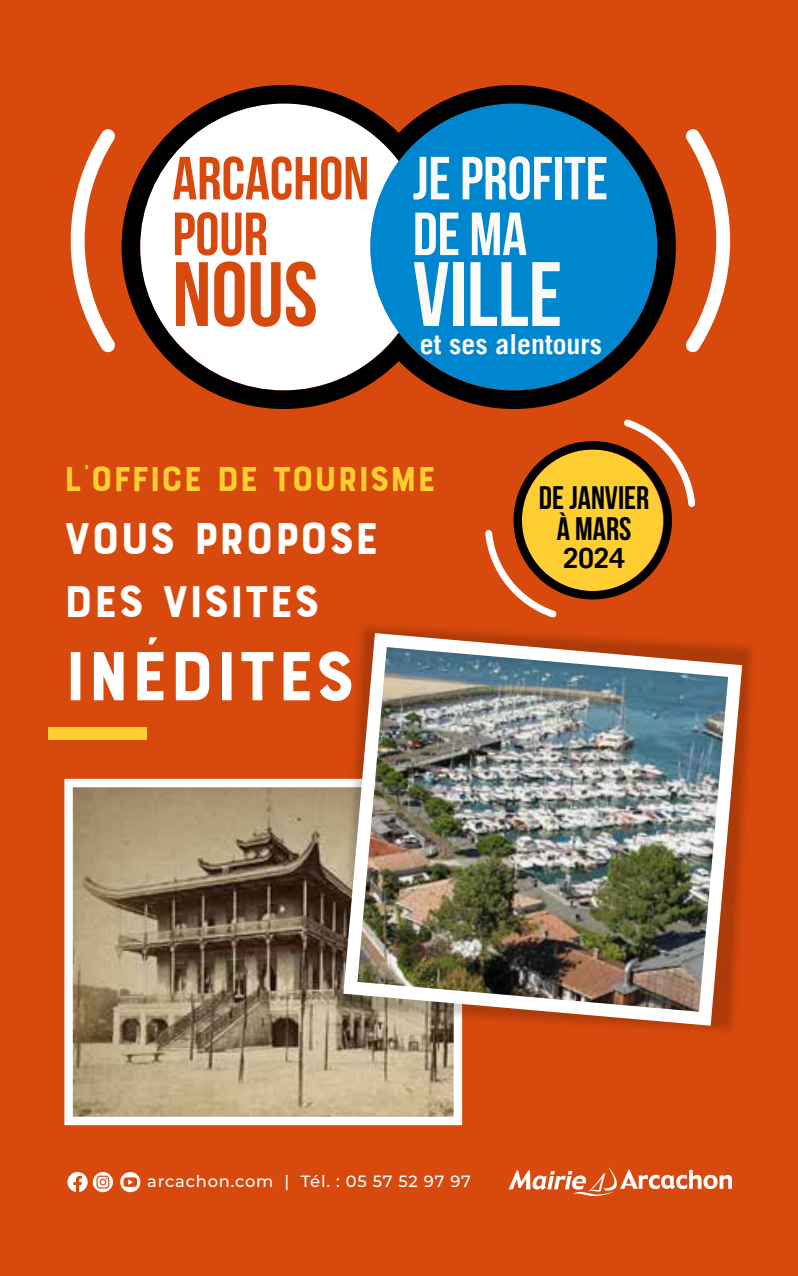
<style>
.page{position:relative;width:798px;height:1276px;background:#fff}
.page>*{position:absolute;margin:0;border:0;box-sizing:border-box;transform-origin:0 0}
.t1{font:91.12px "Bebas Neue";color:#fcfaf6}
.t2{font:91.12px "Bebas Neue";color:#d7490c}
.t3{font:73.12px "Bourton Base";color:#fff}
.t4{font:60.75px/55.6px "Bebas Neue";color:#fcfaf6}
.t5{font:60.75px/55.6px "Bebas Neue";color:#d7490c}
.t6{font:47.02px/62.6px "Bourton Base";color:#fff}
.t7{font:36.45px "Bourton Base";color:#ffce32}
.t8{font:32.62px/30.8px "Bebas Neue";color:#000;text-align:center}
.t9{font:700 27.68px "Trade Gothic LT";color:#fcfaf6}
.t10{font:700 27.68px "Trade Gothic LT";color:#000}
.t11{font:500 16.2px "Montserrat";letter-spacing:.05em;color:#fff}
</style>
<div class="page">
<div style="left:0;top:0;width:797px;height:1276px;background:#d7490b"></div>
<img style="left:73px;top:788px;width:380px;height:328px">
<div style="left:64px;top:779px;width:398px;height:346px;border:8px solid #fff"></div>
<svg style="left:120px;top:1172px;width:20px;height:20px"></svg>
<svg style="left:67px;top:1172px;width:46px;height:20px"></svg>
<svg style="left:508px;top:1167px;width:223px;height:29px"></svg>
<svg style="left:127px;top:85px;width:546px;height:324px"></svg>
<svg style="left:673px;top:129px;width:58px;height:224px"></svg>
<svg style="left:70px;top:129px;width:57px;height:224px"></svg>
<div style="left:49px;top:728px;width:98px;height:12px;background:#ffce32"></div>
<img style="left:269px;top:626px;width:484px;height:476px">
<svg style="left:343px;top:633px;width:399px;height:392px"></svg>
<img style="left:357px;top:647px;width:371px;height:364px">
<svg style="left:485px;top:419px;width:211px;height:199px"></svg>
<h3 class="t5" style="left:172px;top:150px;width:198px">ARCACHON<br>POUR</h3>
<h1 class="t2" style="left:172px;top:244px;width:147px">NOUS</h1>
<h3 class="t4" style="left:412px;top:150px;width:197px">JE PROFITE<br>DE MA</h3>
<h1 class="t1" style="left:412px;top:244px;width:151px">VILLE</h1>
<h3 class="t9" style="left:420px;top:327px;width:184px">et ses alentours</h3>
<h3 class="t7" style="left:64px;top:457px;width:374px">L’OFFICE DE TOURISME</h3>
<h3 class="t6" style="left:64px;top:508px;width:317px">VOUS PROPOSE<br>DES VISITES</h3>
<h2 class="t3" style="left:64px;top:631px;width:293px">INÉDITES</h2>
<h3 class="t8" style="left:538px;top:482px;width:112px">DE JANVIER<br>À MARS</h3>
<h3 class="t10" style="left:563px;top:541px;width:63px">2024</h3>
<p class="t11" style="left:147px;top:1170px;width:325px">arcachon.com | Tél. : 05 57 52 97 97</p>
</div>
